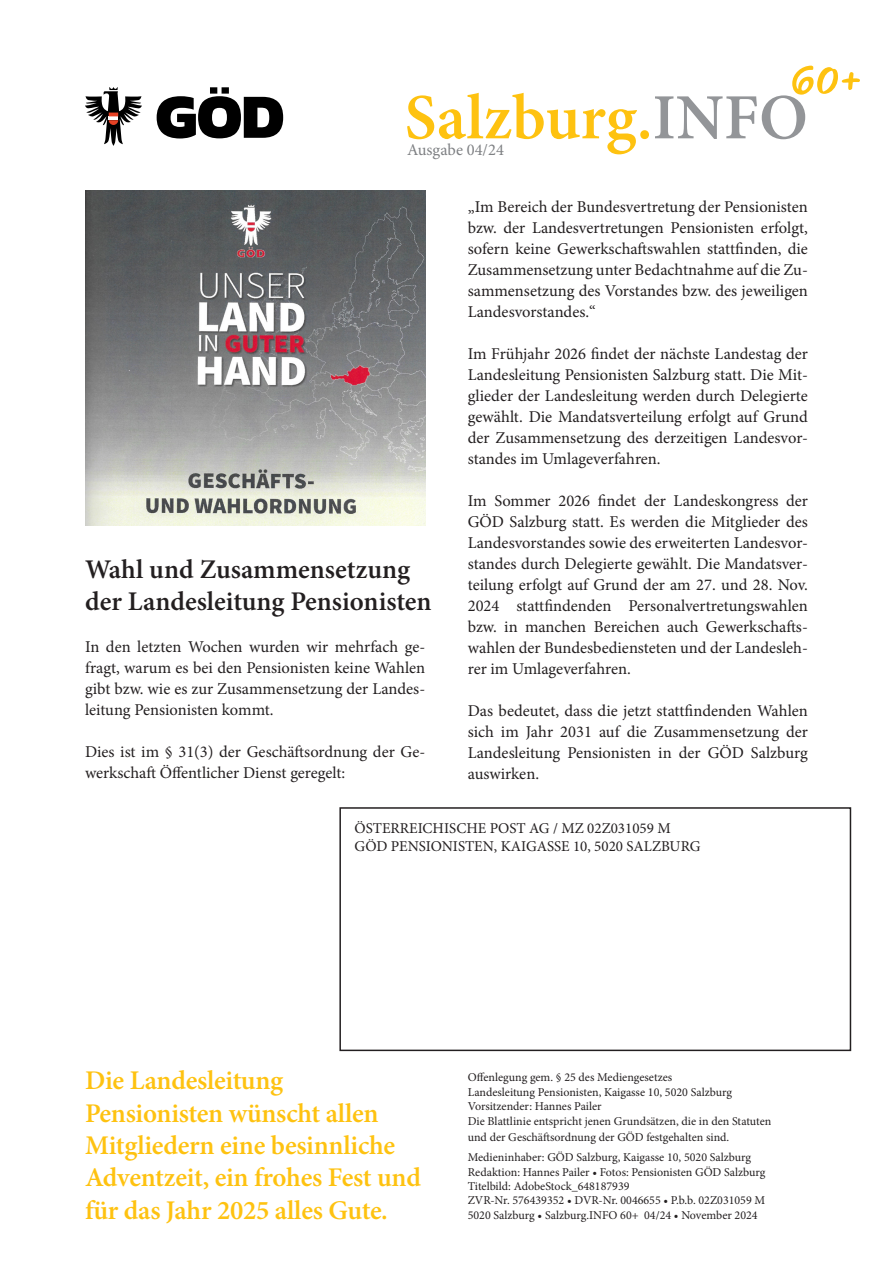
<style>
.page{position:relative;width:893px;height:1263px;background:#fff}
.page>*{position:absolute;margin:0;border:0;box-sizing:border-box;transform-origin:0 0}
.FliessText{font:600 64.5px "Minion Pro";color:#fec210}
.FliessText-2{font:600 27px/32.4px "Minion Pro";letter-spacing:-.01em;color:#fec210}
.FliessText-3{font:600 27px "Minion Pro";color:#231f20}
.FliessText-4{font:16.5px/21px "Minion Pro";color:#231f20;text-align:justify}
.FliessText-5{font:16.5px "Minion Pro";color:#7e8083}
.t1{font:15px "Minion Pro";color:#231f20}
.t2{font:12px "Minion Pro";color:#231f20}
.s1{color:#939598}
</style>
<div class="page">
<div style="left:339px;top:807px;width:512px;height:244px;border:2px solid #231f20"></div>
<svg style="left:85px;top:87px;width:57px;height:59px"></svg>
<svg style="left:157px;top:87px;width:126px;height:51px"></svg>
<svg style="left:792px;top:66px;width:68px;height:29px"></svg>
<img style="left:85px;top:190px;width:340px;height:335px">
<p class="FliessText" style="left:405px;top:73px;width:405px">Salzburg.<span class="s1">INFO</span></p>
<p class="FliessText-5" style="left:407px;top:139px;width:98px">Ausgabe 04/24</p>
<p class="FliessText-3" style="left:85px;top:550px;width:327px">Wahl und Zusammensetzung</p>
<p class="FliessText-3" style="left:85px;top:583px;width:348px">der Landesleitung Pensionisten</p>
<p class="FliessText-4" style="left:85px;top:636px;width:342px">In den letzten Wochen wurden wir mehrfach ge&shy;fragt, warum es bei den Pensionisten keine Wahlen gibt bzw. wie es zur Zusammensetzung der Landes&shy;leitung Pensionisten kommt.</p>
<p class="FliessText-4" style="left:85px;top:741px;width:342px">Dies ist im § 31(3) der Geschäftsordnung der Ge&shy;werkschaft Öffentlicher Dienst geregelt:</p>
<p class="FliessText-4" style="left:468px;top:196px;width:342px">„Im Bereich der Bundesvertretung der Pensionisten bzw. der Landesvertretungen Pensionisten erfolgt, sofern keine Gewerkschaftswahlen stattfinden, die Zusammensetzung unter Bedachtnahme auf die Zu&shy;sammensetzung des Vorstandes bzw. des jeweiligen Landesvorstandes.“</p>
<p class="FliessText-4" style="left:468px;top:343px;width:342px">Im Frühjahr 2026 findet der nächste Landestag der Landesleitung Pensionisten Salzburg statt. Die Mit&shy;glieder der Landesleitung werden durch Delegierte gewählt. Die Mandatsverteilung erfolgt auf Grund der Zusammensetzung des derzeitigen Landesvor&shy;standes im Umlageverfahren.</p>
<p class="FliessText-4" style="left:468px;top:490px;width:342px">Im Sommer 2026 findet der Landeskongress der GÖD Salzburg statt. Es werden die Mitglieder des Landesvorstandes sowie des erweiterten Landesvor&shy;standes durch Delegierte gewählt. Die Mandatsver&shy;teilung erfolgt auf Grund der am 27. und 28. Nov.<br>2024 stattfindenden Personalvertretungswahlen bzw. in manchen Bereichen auch Gewerkschafts&shy;wahlen der Bundesbediensteten und der Landesleh&shy;rer im Umlageverfahren.</p>
<p class="FliessText-4" style="left:468px;top:700px;width:342px">Das bedeutet, dass die jetzt stattfindenden Wahlen sich im Jahr 2031 auf die Zusammensetzung der Landesleitung Pensionisten in der GÖD Salzburg auswirken.</p>
<p class="t1" style="left:355px;top:818px;width:318px">ÖSTERREICHISCHE POST AG / MZ 02Z031059 M</p>
<p class="t1" style="left:355px;top:836px;width:347px">GÖD PENSIONISTEN, KAIGASSE 10, 5020 SALZBURG</p>
<p class="FliessText-2" style="left:85px;top:1064px;width:199px">Die Landesleitung</p>
<p class="FliessText-2" style="left:85px;top:1096px;width:337px">Pensionisten wünscht allen<br>Mitgliedern eine besinnliche<br>Adventzeit, ein frohes Fest und für das Jahr 2025 alles Gute.</p>
<p class="t2" style="left:468px;top:1069px;width:206px">Offenlegung gem. § 25 des Mediengesetzes</p>
<p class="t2" style="left:468px;top:1084px;width:266px">Landesleitung Pensionisten, Kaigasse 10, 5020 Salzburg</p>
<p class="t2" style="left:468px;top:1098px;width:135px">Vorsitzender: Hannes Pailer</p>
<p class="t2" style="left:468px;top:1113px;width:305px">Die Blattlinie entspricht jenen Grundsätzen, die in den Statuten</p>
<p class="t2" style="left:468px;top:1129px;width:263px">und der Geschäftsordnung der GÖD festgehalten sind.</p>
<p class="t2" style="left:468px;top:1149px;width:285px">Medieninhaber: GÖD Salzburg, Kaigasse 10, 5020 Salzburg</p>
<p class="t2" style="left:468px;top:1164px;width:299px">Redaktion: Hannes Pailer • Fotos: Pensionisten GÖD Salzburg</p>
<p class="t2" style="left:468px;top:1178px;width:163px">Titelbild: AdobeStock_648187939</p>
<p class="t2" style="left:468px;top:1192px;width:299px">ZVR-Nr. 576439352 • DVR-Nr. 0046655 • P.b.b. 02Z031059 M</p>
<p class="t2" style="left:468px;top:1207px;width:291px">5020 Salzburg • Salzburg.INFO 60+ 04/24 • November 2024</p>
</div>
